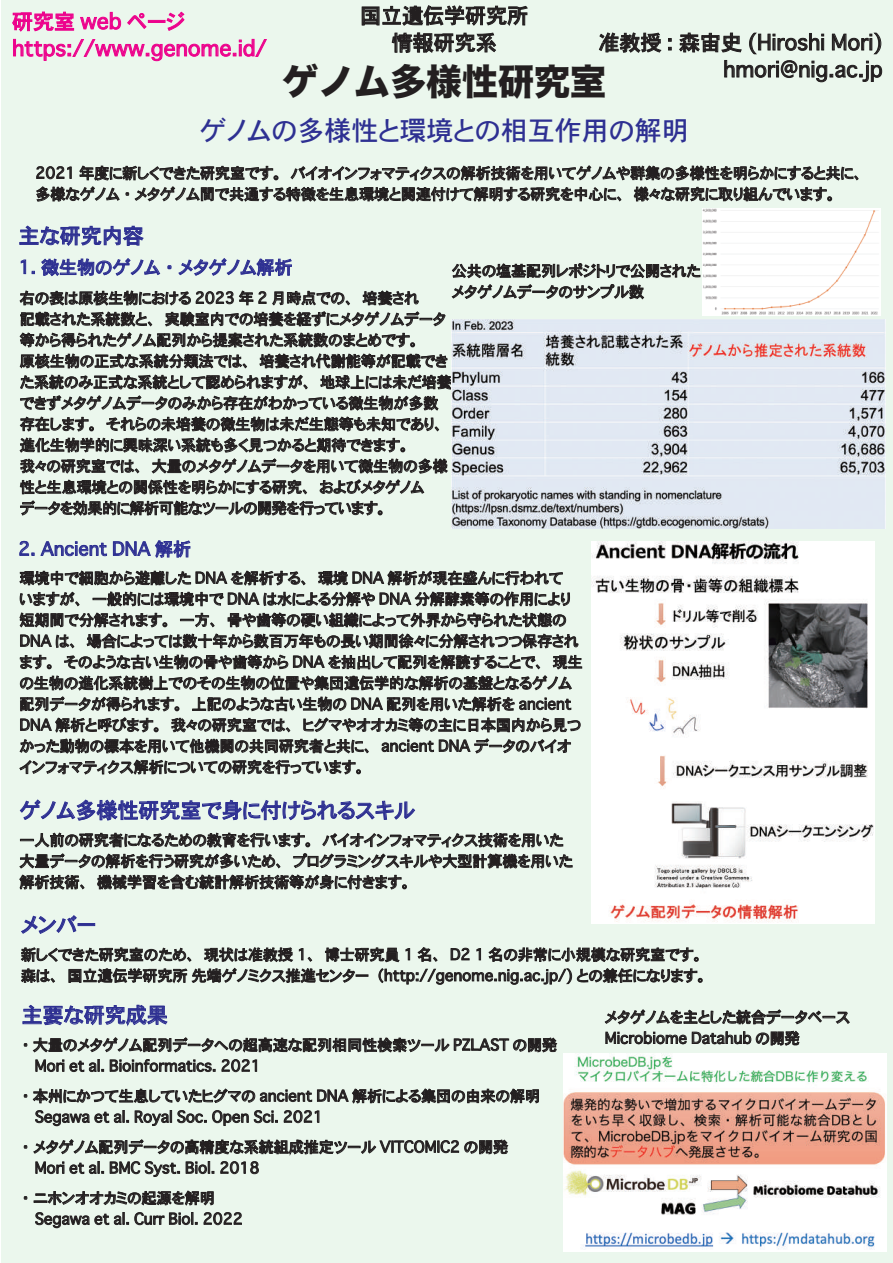
<style>
.page{position:relative;width:893px;height:1263px;background:#fff}
.page>*{position:absolute;margin:0;border:0;box-sizing:border-box;transform-origin:0 0}
.t1{font:36px "Hira Kaku Std W8";color:#231f20}
.t2{font:27px "Osaka";color:#2e3092}
.t3{font:21px/27px "Osaka";color:#231f20;text-align:center}
.t4{font:21px "Osaka";color:#2e3092}
.t5{font:21px/27px "Osaka";color:#ed028c}
.t6{font:18px "Osaka";color:#2e3092}
.t7{font:15px/21px "Osaka";color:#231f20}
</style>
<div class="page">
<div style="left:1px;top:0;width:892px;height:1263px;background:#ebf7ed"></div>
<svg style="left:362px;top:5px;width:166px;height:21px"></svg>
<svg style="left:392px;top:33px;width:104px;height:20px"></svg>
<svg style="left:599px;top:32px;width:62px;height:21px"></svg>
<svg style="left:679px;top:33px;width:63px;height:19px"></svg>
<svg style="left:749px;top:33px;width:75px;height:21px"></svg>
<svg style="left:832px;top:33px;width:49px;height:21px"></svg>
<svg style="left:724px;top:60px;width:158px;height:22px"></svg>
<svg style="left:36px;top:165px;width:823px;height:37px"></svg>
<svg style="left:19px;top:226px;width:125px;height:20px"></svg>
<svg style="left:21px;top:260px;width:5px;height:14px"></svg>
<svg style="left:41px;top:258px;width:119px;height:18px"></svg>
<svg style="left:178px;top:258px;width:114px;height:19px"></svg>
<svg style="left:20px;top:291px;width:246px;height:14px"></svg>
<svg style="left:272px;top:291px;width:78px;height:14px"></svg>
<svg style="left:362px;top:291px;width:57px;height:14px"></svg>
<svg style="left:20px;top:311px;width:431px;height:100px"></svg>
<svg style="left:20px;top:417px;width:428px;height:77px"></svg>
<svg style="left:20px;top:500px;width:362px;height:16px"></svg>
<svg style="left:19px;top:540px;width:563px;height:214px"></svg>
<svg style="left:19px;top:760px;width:342px;height:15px"></svg>
<img style="left:591px;top:542px;width:284px;height:381px">
<svg style="left:20px;top:799px;width:395px;height:21px"></svg>
<svg style="left:19px;top:833px;width:554px;height:57px"></svg>
<svg style="left:21px;top:915px;width:56px;height:19px"></svg>
<div style="left:78px;top:923px;width:17px;height:3px;border:1px solid #2e3092"></div>
<svg style="left:21px;top:947px;width:170px;height:15px"></svg>
<svg style="left:204px;top:947px;width:89px;height:15px"></svg>
<svg style="left:299px;top:948px;width:13px;height:14px"></svg>
<svg style="left:325px;top:947px;width:85px;height:15px"></svg>
<svg style="left:418px;top:947px;width:19px;height:15px"></svg>
<svg style="left:451px;top:948px;width:18px;height:12px"></svg>
<svg style="left:476px;top:948px;width:5px;height:12px"></svg>
<svg style="left:488px;top:947px;width:211px;height:15px"></svg>
<svg style="left:21px;top:968px;width:34px;height:15px"></svg>
<svg style="left:69px;top:968px;width:299px;height:15px"></svg>
<svg style="left:379px;top:968px;width:324px;height:17px"></svg>
<svg style="left:23px;top:1004px;width:144px;height:22px"></svg>
<svg style="left:24px;top:1043px;width:3px;height:4px"></svg>
<svg style="left:33px;top:1037px;width:524px;height:15px"></svg>
<svg style="left:35px;top:1059px;width:69px;height:13px"></svg>
<svg style="left:110px;top:1059px;width:105px;height:13px"></svg>
<svg style="left:222px;top:1059px;width:35px;height:13px"></svg>
<svg style="left:24px;top:1094px;width:3px;height:4px"></svg>
<svg style="left:33px;top:1088px;width:506px;height:38px"></svg>
<svg style="left:24px;top:1145px;width:3px;height:4px"></svg>
<svg style="left:33px;top:1139px;width:475px;height:16px"></svg>
<svg style="left:35px;top:1161px;width:69px;height:13px"></svg>
<svg style="left:110px;top:1161px;width:70px;height:16px"></svg>
<svg style="left:186px;top:1161px;width:28px;height:13px"></svg>
<svg style="left:220px;top:1161px;width:39px;height:13px"></svg>
<svg style="left:24px;top:1196px;width:3px;height:4px"></svg>
<svg style="left:34px;top:1191px;width:208px;height:37px"></svg>
<svg style="left:12px;top:12px;width:62px;height:20px"></svg>
<svg style="left:80px;top:12px;width:41px;height:18px"></svg>
<svg style="left:127px;top:13px;width:19px;height:16px"></svg>
<div style="left:148px;top:20px;width:17px;height:3px;border:1px solid #ed028c"></div>
<svg style="left:167px;top:12px;width:18px;height:19px"></svg>
<svg style="left:13px;top:39px;width:254px;height:22px"></svg>
<img style="left:451px;top:320px;width:434px;height:208px">
<img style="left:703px;top:208px;width:177px;height:108px">
<svg style="left:452px;top:263px;width:248px;height:15px"></svg>
<svg style="left:452px;top:284px;width:192px;height:15px"></svg>
<img style="left:563px;top:1053px;width:323px;height:198px">
<svg style="left:605px;top:1009px;width:245px;height:15px"></svg>
<svg style="left:605px;top:1031px;width:195px;height:14px"></svg>
<h3 class="t3" style="left:360px;top:1px;width:169px">国立遺伝学研究所情報研究系</h3>
<h1 class="t1" style="left:282px;top:62px;width:326px">ゲノム多様性研究室</h1>
<h3 class="t5" style="left:12px;top:7px;width:256px">研究室 web ページhttps://www.genome.id/</h3>
<h3 class="t3" style="left:598px;top:28px;width:286px;text-align:right">准教授 : 森宙史 (Hiroshi Mori) hmori@nig.ac.jp</h3>
<h2 class="t2" style="left:199px;top:113px;width:491px">ゲノムの多様性と環境との相互作用の解明</h2>
<p class="t7" style="left:35px;top:162px;width:830px">2021 年度に新しくできた研究室です。バイオインフォマティクスの解析技術を用いてゲノムや群集の多様性を明らかにすると共に、多様なゲノム・メタゲノム間で共通する特徴を生息環境と関連付けて解明する研究を中心に、様々な研究に取り組んでいます。</p>
<h3 class="t4" style="left:19px;top:222px;width:127px">主な研究内容</h3>
<p class="t6" style="left:19px;top:256px;width:275px">1. 微生物のゲノム・メタゲノム解析</p>
<p class="t7" style="left:20px;top:287px;width:433px">右の表は原核生物における 2023 年 2 月時点での、培養され<br>記載された系統数と、実験室内での培養を経ずにメタゲノムデータ等から得られたゲノム配列から提案された系統数のまとめです。<br>原核生物の正式な系統分類法では、培養され代謝能等が記載できた系統のみ正式な系統として認められますが、地球上には未だ培養できずメタゲノムデータのみから存在がわかっている微生物が多数存在します。それらの未培養の微生物は未だ生態等も未知であり、進化生物学的に興味深い系統も多く見つかると期待できます。<br>我々の研究室では、大量のメタゲノムデータを用いて微生物の多様性と生息環境との関係性を明らかにする研究、およびメタゲノム<br>データを効果的に解析可能なツールの開発を行っています。</p>
<p class="t6" style="left:18px;top:537px;width:174px">2. Ancient DNA 解析</p>
<p class="t7" style="left:20px;top:567px;width:565px">環境中で細胞から遊離した DNA を解析する、環境 DNA 解析が現在盛んに行われて<br>いますが、一般的には環境中で DNA は水による分解や DNA 分解酵素等の作用により短期間で分解されます。一方、骨や歯等の硬い組織によって外界から守られた状態のDNA は、場合によっては数十年から数百万年もの長い期間徐々に分解されつつ保存されます。そのような古い生物の骨や歯等から DNA を抽出して配列を解読することで、現生の生物の進化系統樹上でのその生物の位置や集団遺伝学的な解析の基盤となるゲノム配列データが得られます。上記のような古い生物の DNA 配列を用いた解析を ancient DNA 解析と呼びます。我々の研究室では、ヒグマやオオカミ等の主に日本国内から見つかった動物の標本を用いて他機関の共同研究者と共に、 ancient DNA データのバイオインフォマティクス解析についての研究を行っています。</p>
<h3 class="t4" style="left:20px;top:796px;width:397px">ゲノム多様性研究室で身に付けられるスキル</h3>
<p class="t7" style="left:20px;top:829px;width:555px">一人前の研究者になるための教育を行います。バイオインフォマティクス技術を用いた大量データの解析を行う研究が多いため、プログラミングスキルや大型計算機を用いた解析技術、機械学習を含む統計解析技術等が身に付きます。</p>
<h3 class="t4" style="left:21px;top:911px;width:77px">メンバー</h3>
<p class="t7" style="left:21px;top:944px;width:688px">新しくできた研究室のため、現状は准教授 1、博士研究員 1 名、 D2 1 名の非常に小規模な研究室です。森は、国立遺伝学研究所 先端ゲノミクス推進センター（http://genome.nig.ac.jp/) との兼任になります。</p>
<h3 class="t4" style="left:22px;top:1001px;width:148px">主要な研究成果</h3>
<p class="t7" style="left:22px;top:1034px;width:537px">・大量のメタゲノム配列データへの超高速な配列相同性検索ツール PZLAST の開発　　Mori et al. Bioinformatics. 2021</p>
<p class="t7" style="left:22px;top:1085px;width:520px">・本州にかつて生息していたヒグマの ancient DNA 解析による集団の由来の解明　　Segawa et al. Royal Soc. Open Sci. 2021</p>
<p class="t7" style="left:22px;top:1136px;width:488px">・ メタゲノム配列データの高精度な系統組成推定ツール VITCOMIC2 の開発　　Mori et al. BMC Syst. Biol. 2018</p>
<p class="t7" style="left:22px;top:1187px;width:223px">・ ニホンオオカミの起源を解明<br>　　Segawa et al. Curr Biol. 2022</p>
<p class="t7" style="left:452px;top:260px;width:250px">公共の塩基配列レポジトリで公開されたメタゲノムデータのサンプル数</p>
<p class="t7" style="left:605px;top:1006px;width:247px">メタゲノムを主とした統合データベース<br>Microbiome Datahub の開発</p>
</div>
